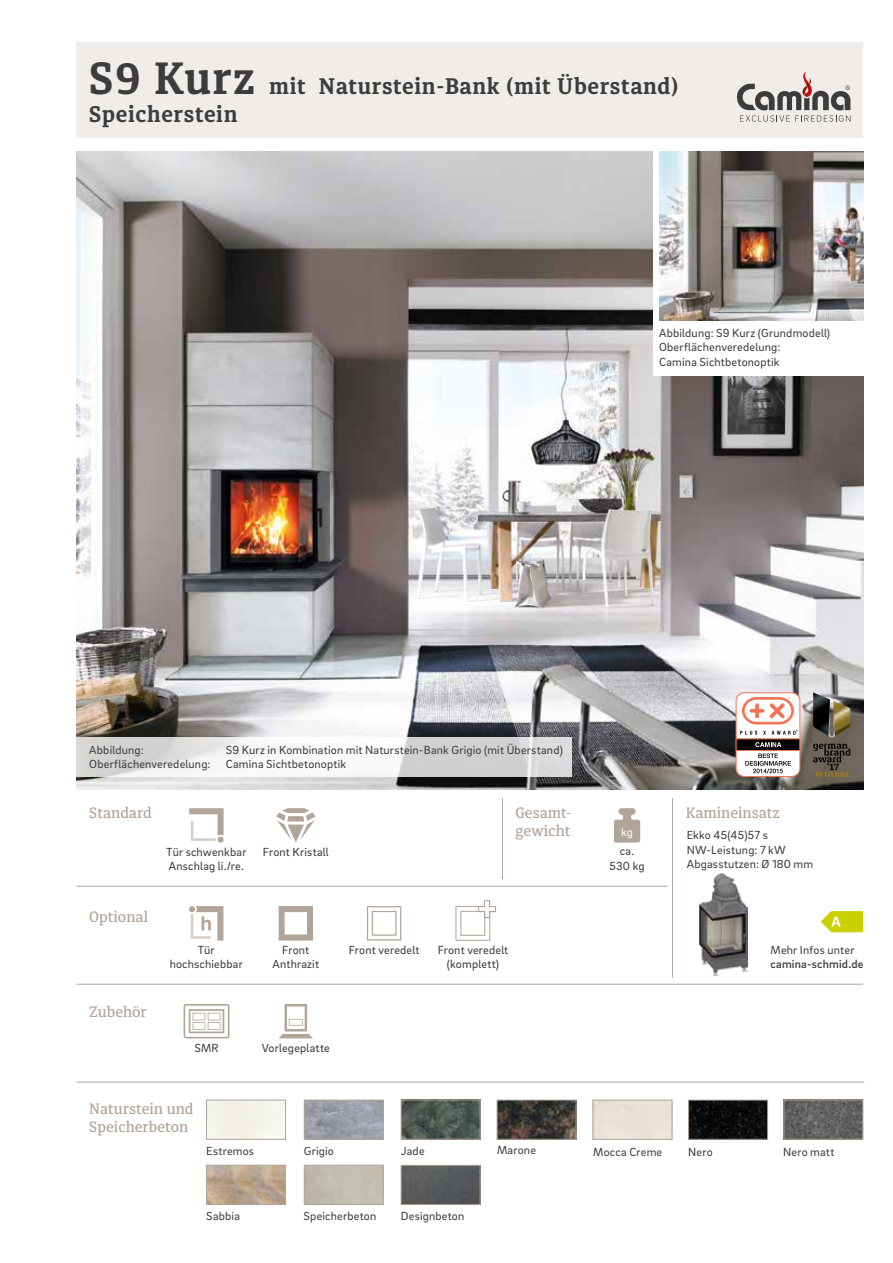
<style>
.page{position:relative;width:893px;height:1263px;background:#fff}
.page>*{position:absolute;margin:0;border:0;box-sizing:border-box;transform-origin:0 0}
.t1{font:700 22.5px "Diaria Pro";letter-spacing:.03em;color:#3c3c3b}
.t2{font:500 15px/18px "Diaria Pro";color:#b2a499}
.t3{font:12px/14.4px "Brix Sans";letter-spacing:.015em;color:#3c3c3b}
.t4{font:12px/14.4px "Brix Sans";letter-spacing:.015em;color:#3b3b3a;text-align:center}
.t5{font:500 12px "Brix Sans";letter-spacing:.015em;color:#3c3c3b}
.t6{font:12px "Brix Sans";color:#fff}
.s1{font-size:45px}
</style>
<div class="page">
<div style="left:77px;top:43px;width:786px;height:95px;background:#efecea"></div>
<div style="left:593px;top:1100px;width:79px;height:39px;border:1px solid #b2a499"></div>
<img style="left:499px;top:1102px;width:75px;height:35px">
<div style="left:497px;top:1100px;width:79px;height:39px;border:1px solid #b2a499"></div>
<img style="left:208px;top:1167px;width:76px;height:36px">
<div style="left:206px;top:1165px;width:80px;height:40px;border:1px solid #b2a499"></div>
<div style="left:206px;top:1100px;width:80px;height:39px;border:1px solid #b2a499"></div>
<img style="left:690px;top:1102px;width:76px;height:35px">
<div style="left:688px;top:1100px;width:80px;height:39px;border:1px solid #b2a499"></div>
<img style="left:403px;top:1167px;width:75px;height:36px">
<div style="left:401px;top:1165px;width:79px;height:40px;border:1px solid #b2a499"></div>
<img style="left:306px;top:1102px;width:76px;height:35px">
<div style="left:304px;top:1100px;width:80px;height:39px;border:1px solid #b2a499"></div>
<img style="left:403px;top:1102px;width:75px;height:35px">
<div style="left:401px;top:1100px;width:79px;height:39px;border:1px solid #b2a499"></div>
<hr style="left:77px;top:1082px;width:787px;height:1px;background:#b2a499">
<img style="left:786px;top:1102px;width:75px;height:35px">
<div style="left:784px;top:1100px;width:79px;height:39px;border:1px solid #b2a499"></div>
<div style="left:304px;top:1165px;width:80px;height:40px;border:1px solid #b2a499"></div>
<svg style="left:737px;top:71px;width:113px;height:51px"></svg>
<hr style="left:672px;top:798px;width:1px;height:180px;background:#b2a499">
<hr style="left:77px;top:886px;width:590px;height:1px;background:#b2a499">
<svg style="left:614px;top:808px;width:26px;height:35px"></svg>
<hr style="left:502px;top:798px;width:1px;height:81px;background:#b2a499">
<hr style="left:77px;top:984px;width:786px;height:1px;background:#b2a499">
<svg style="left:189px;top:808px;width:35px;height:35px"></svg>
<svg style="left:279px;top:906px;width:34px;height:34px"></svg>
<svg style="left:189px;top:906px;width:34px;height:34px"></svg>
<svg style="left:276px;top:808px;width:39px;height:35px"></svg>
<svg style="left:184px;top:1004px;width:45px;height:34px"></svg>
<svg style="left:279px;top:1004px;width:34px;height:34px"></svg>
<img style="left:77px;top:152px;width:786px;height:637px">
<div style="left:736px;top:693px;width:64px;height:83px;background:#fff;border-radius:8px"></div>
<div style="left:736px;top:692px;width:64px;height:85px;border:1px solid #ee7656;border-radius:8px"></div>
<svg style="left:740px;top:731px;width:17px;height:4px"></svg>
<svg style="left:772px;top:730px;width:26px;height:5px"></svg>
<svg style="left:742px;top:697px;width:52px;height:27px"></svg>
<div style="left:736px;top:738px;width:64px;height:13px;background:#000;border:1px solid #ee7656"></div>
<svg style="left:745px;top:753px;width:46px;height:20px"></svg>
<svg style="left:755px;top:742px;width:26px;height:5px"></svg>
<img style="left:835px;top:701px;width:15px;height:36px">
<img style="left:813px;top:692px;width:17px;height:45px">
<svg style="left:828px;top:699px;width:7px;height:39px"></svg>
<svg style="left:813px;top:744px;width:37px;height:33px"></svg>
<img style="left:700px;top:873px;width:48px;height:102px">
<svg style="left:821px;top:911px;width:42px;height:21px"></svg>
<svg style="left:367px;top:906px;width:34px;height:34px"></svg>
<svg style="left:455px;top:900px;width:41px;height:41px"></svg>
<svg style="left:77px;top:737px;width:495px;height:40px"></svg>
<div style="left:653px;top:152px;width:210px;height:224px;background:#fff"></div>
<img style="left:659px;top:152px;width:204px;height:169px">
<h1 class="t1" style="left:89px;top:73px;width:590px"><span class="s1">S9 Kurz</span> mit Naturstein-Bank (mit Überstand)</h1>
<h1 class="t1" style="left:89px;top:100px;width:150px">Speicherstein</h1>
<p class="t3" style="left:659px;top:325px;width:173px">Abbildung: S9 Kurz (Grundmodell)<br>Oberflächenveredelung:<br>Camina Sichtbetonoptik</p>
<p class="t3" style="left:89px;top:742px;width:56px">Abbildung:</p>
<p class="t3" style="left:226px;top:742px;width:339px">S9 Kurz in Kombination mit Naturstein-Bank Grigio (mit Überstand)</p>
<p class="t3" style="left:89px;top:756px;width:123px">Oberflächenveredelung:</p>
<p class="t3" style="left:226px;top:756px;width:122px">Camina Sichtbetonoptik</p>
<p class="t2" style="left:89px;top:803px;width:64px">Standard</p>
<p class="t2" style="left:89px;top:907px;width:60px">Optional</p>
<p class="t2" style="left:89px;top:1002px;width:59px">Zubehör</p>
<p class="t4" style="left:166px;top:844px;width:82px;text-align:left">Tür schwenkbar<br>Anschlag li./re.</p>
<p class="t4" style="left:263px;top:844px;width:67px">Front Kristall</p>
<p class="t4" style="left:170px;top:942px;width:75px">Tür hochschiebbar</p>
<p class="t4" style="left:272px;top:942px;width:48px">Front<br>Anthrazit</p>
<p class="t4" style="left:194px;top:1040px;width:26px">SMR</p>
<p class="t4" style="left:262px;top:1040px;width:70px">Vorlegeplatte</p>
<p class="t2" style="left:89px;top:1100px;width:106px">Naturstein und<br>Speicherbeton</p>
<p class="t2" style="left:516px;top:804px;width:57px">Gesamt&shy;gewicht</p>
<p class="t4" style="left:349px;top:942px;width:72px">Front veredelt</p>
<p class="t4" style="left:438px;top:942px;width:72px">Front veredelt (komplett)</p>
<p class="t6" style="left:621px;top:824px;width:13px">kg</p>
<p class="t3" style="left:610px;top:844px;width:36px;text-align:center">ca.<br>530 kg</p>
<p class="t2" style="left:686px;top:804px;width:96px">Kamineinsatz</p>
<p class="t3" style="left:687px;top:827px;width:128px">Ekko 45(45)57 s<br>NW-Leistung: 7 kW<br>Abgasstutzen: Ø 180 mm</p>
<p class="t3" style="left:770px;top:942px;width:85px">Mehr Infos unter</p>
<p class="t5" style="left:770px;top:956px;width:94px">camina-schmid.de</p>
<p class="t3" style="left:206px;top:1143px;width:49px">Estremos</p>
<p class="t3" style="left:497px;top:1142px;width:40px">Marone</p>
<p class="t3" style="left:593px;top:1144px;width:71px">Mocca Creme</p>
<p class="t3" style="left:304px;top:1143px;width:32px">Grigio</p>
<p class="t3" style="left:401px;top:1143px;width:25px">Jade</p>
<p class="t3" style="left:783px;top:1144px;width:53px">Nero matt</p>
<p class="t3" style="left:688px;top:1144px;width:26px">Nero</p>
<p class="t3" style="left:206px;top:1208px;width:35px">Sabbia</p>
<p class="t3" style="left:304px;top:1208px;width:74px">Speicherbeton</p>
<p class="t3" style="left:401px;top:1208px;width:65px">Designbeton</p>
</div>
